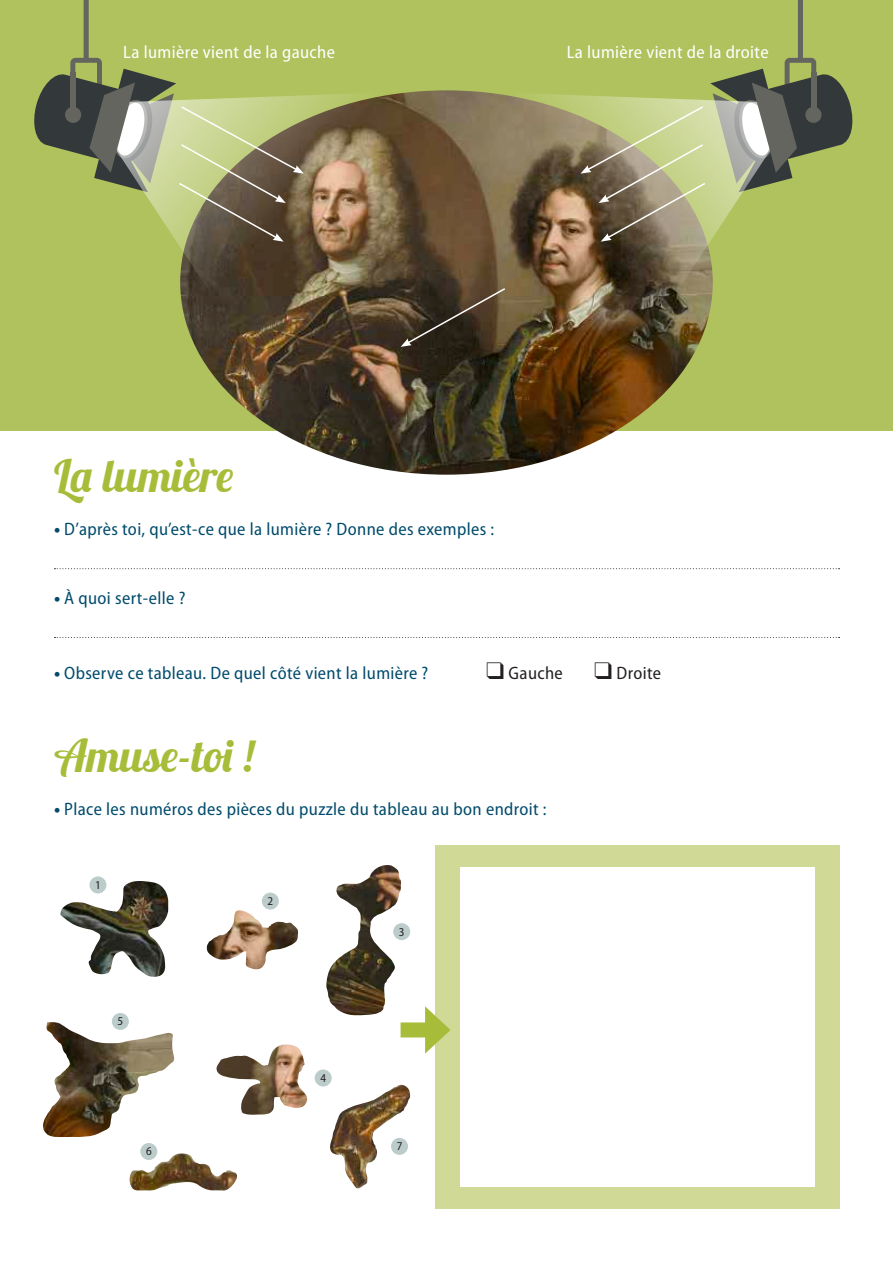
<style>
.page{position:relative;width:893px;height:1263px;background:#fff}
.page>*{position:absolute;margin:0;border:0;box-sizing:border-box;transform-origin:0 0}
.t1{font:45px "Lobster 1.3";color:#a7bd39}
.t2{font:semi-condensed 18px "Myriad Pro";letter-spacing:.02em;color:#014b6c}
.t3{font:semi-condensed 18px "Myriad Pro";letter-spacing:.02em;color:#fff}
.t4{font:semi-condensed 18px "Myriad Pro";letter-spacing:.02em;color:#231f20}
.t5{font:semi-condensed 12px "Myriad Pro";color:#231f20}
.s1{font-weight:900}
</style>
<div class="page">
<div style="left:435px;top:845px;width:405px;height:364px;background:#d0da96"></div>
<div style="left:460px;top:867px;width:355px;height:320px;background:#fff"></div>
<div style="left:0;top:0;width:893px;height:431px;background:#b0c25e"></div>
<img style="left:226px;top:90px;width:441px;height:385px">
<img style="left:177px;top:90px;width:262px;height:300px">
<img style="left:448px;top:90px;width:265px;height:300px">
<svg style="left:54px;top:568px;width:785px;height:1px"></svg>
<svg style="left:54px;top:637px;width:785px;height:1px"></svg>
<img style="left:207px;top:910px;width:91px;height:59px">
<img style="left:216px;top:1044px;width:92px;height:71px">
<img style="left:330px;top:1085px;width:80px;height:104px">
<img style="left:129px;top:1153px;width:108px;height:38px">
<img style="left:326px;top:865px;width:75px;height:150px">
<img style="left:60px;top:881px;width:108px;height:96px">
<img style="left:43px;top:1022px;width:132px;height:115px">
<div style="left:89px;top:876px;width:17px;height:17px;background:#bbccca;border-radius:50%"></div>
<div style="left:262px;top:892px;width:17px;height:17px;background:#bbccca;border-radius:50%"></div>
<div style="left:393px;top:923px;width:17px;height:17px;background:#bbccca;border-radius:50%"></div>
<div style="left:315px;top:1069px;width:17px;height:17px;background:#bbccca;border-radius:50%"></div>
<div style="left:391px;top:1138px;width:17px;height:17px;background:#bbccca;border-radius:50%"></div>
<div style="left:140px;top:1143px;width:17px;height:17px;background:#bbccca;border-radius:50%"></div>
<div style="left:112px;top:1013px;width:17px;height:17px;background:#bbccca;border-radius:50%"></div>
<svg style="left:401px;top:287px;width:106px;height:60px;background:#473a2a"></svg>
<svg style="left:580px;top:0;width:273px;height:242px"></svg>
<svg style="left:34px;top:0;width:270px;height:242px"></svg>
<div style="left:401px;top:1022px;width:34px;height:15px;background:#a7bd39"></div>
<svg style="left:425px;top:1006px;width:25px;height:47px"></svg>
<p class="t3" style="left:123px;top:42px;width:213px">La lumière vient de la gauche</p>
<p class="t3" style="left:567px;top:42px;width:203px">La lumière vient de la droite</p>
<h1 class="t1" style="left:54px;top:447px;width:181px">La lumière</h1>
<p class="t2" style="left:54px;top:519px;width:442px"><span class="s1">•</span> D’après toi, qu’est-ce que la lumière ? Donne des exemples :</p>
<p class="t2" style="left:54px;top:588px;width:133px"><span class="s1">•</span> À quoi sert-elle ?</p>
<p class="t2" style="left:54px;top:664px;width:376px"><span class="s1">•</span> Observe ce tableau. De quel côté vient la lumière ?</p>
<p class="t4" style="left:486px;top:664px;width:78px">❑ Gauche</p>
<p class="t4" style="left:594px;top:664px;width:69px">❑ Droite</p>
<h1 class="t1" style="left:54px;top:727px;width:201px">Amuse-toi !</h1>
<p class="t2" style="left:54px;top:799px;width:494px"><span class="s1">•</span> Place les numéros des pièces du puzzle du tableau au bon endroit :</p>
<p class="t5" style="left:95px;top:878px;width:7px">1</p>
<p class="t5" style="left:118px;top:1015px;width:7px">5</p>
<p class="t5" style="left:146px;top:1145px;width:7px">6</p>
<p class="t5" style="left:268px;top:894px;width:7px">2</p>
<p class="t5" style="left:320px;top:1071px;width:7px">4</p>
<p class="t5" style="left:399px;top:925px;width:7px">3</p>
<p class="t5" style="left:397px;top:1140px;width:7px">7</p>
</div>
